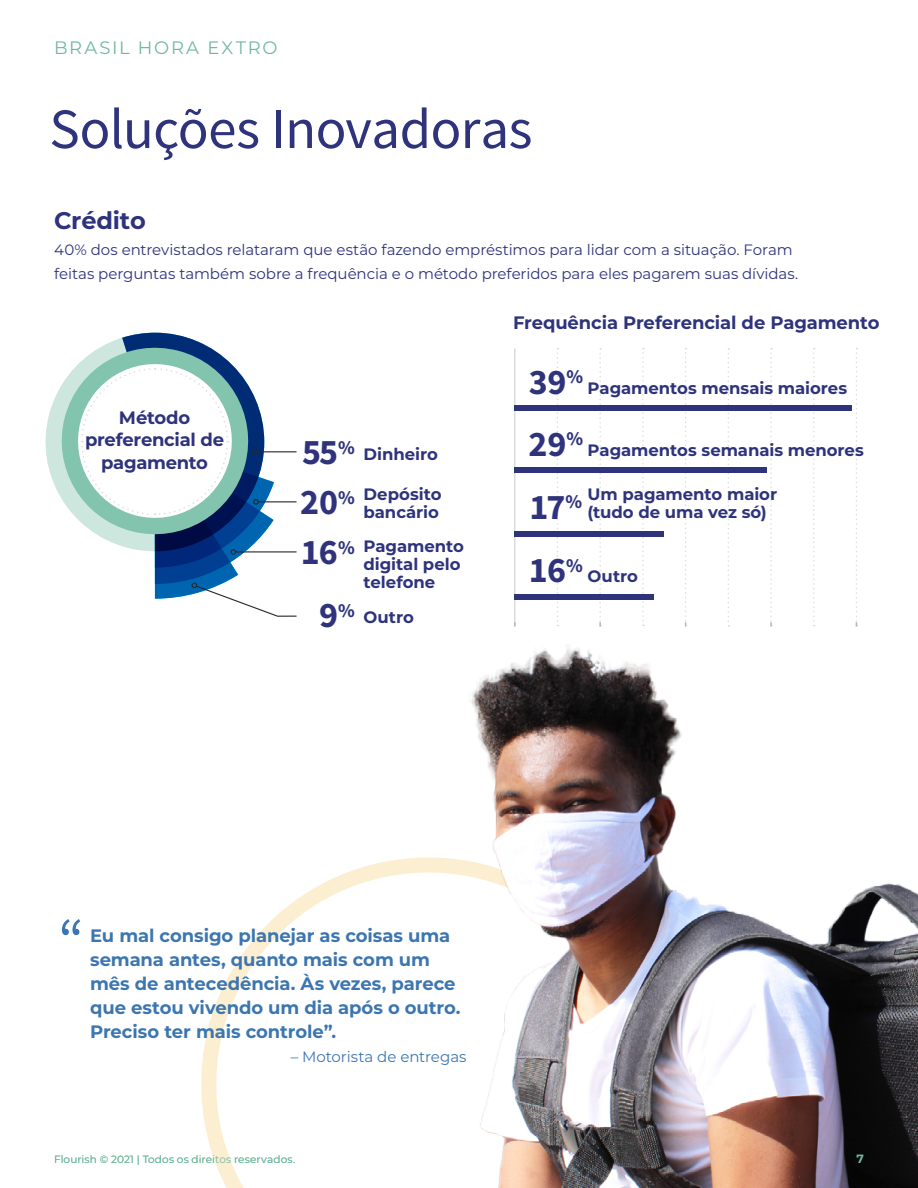
<style>
.page{position:relative;width:918px;height:1188px;background:#fff}
.page>*{position:absolute;margin:0;border:0;box-sizing:border-box;transform-origin:0 0}
.t1{font:60px "Source Sans Pro";color:#3c76b0}
.t2{font:57px "Source Sans Pro";letter-spacing:-.015em;color:#2e337b}
.t3{font:700 36px "Source Sans Pro";color:#2e337b}
.t4{font:700 24px "Montserrat";letter-spacing:-.01em;color:#2e337b}
.t5{font:700 19.5px "Source Sans Pro";color:#2e337b}
.t6{font:700 18px/24px "Montserrat";letter-spacing:-.005em;color:#3c76b0}
.t7{font:700 18px/22.5px "Montserrat";letter-spacing:-.01em;color:#2e337b;text-align:center}
.t8{font:18px "Montserrat";letter-spacing:.095em;color:#71b99d}
.t9{font:700 16.5px/18px "Montserrat";letter-spacing:-.005em;color:#2e337b}
.t10{font:15px/24px "Montserrat";letter-spacing:-.005em;color:#2e337b}
.t11{font:15px "Montserrat";letter-spacing:-.005em;color:#3c76b0}
.t12{font:700 12px "Montserrat";color:#71b99d}
.t13{font:10.5px "Montserrat";letter-spacing:.01em;color:#71b99d}
.s1{font-family:"Source Sans Pro";font-size:36px}
.s2{font-family:"Source Sans Pro";font-size:19.5px}
</style>
<div class="page">
<svg style="left:642px;top:348px;width:2px;height:273px"></svg>
<svg style="left:813px;top:348px;width:2px;height:273px"></svg>
<hr style="left:514px;top:348px;width:2px;height:278px;background:#dadcdc">
<svg style="left:557px;top:348px;width:1px;height:273px"></svg>
<svg style="left:728px;top:348px;width:1px;height:273px"></svg>
<svg style="left:599px;top:348px;width:2px;height:273px"></svg>
<svg style="left:685px;top:348px;width:2px;height:273px"></svg>
<svg style="left:770px;top:348px;width:2px;height:273px"></svg>
<svg style="left:856px;top:348px;width:1px;height:273px"></svg>
<div style="left:514px;top:468px;width:252px;height:5px;background:#2e337b"></div>
<div style="left:514px;top:594px;width:140px;height:6px;background:#2e337b"></div>
<div style="left:514px;top:406px;width:338px;height:5px;background:#2e337b"></div>
<div style="left:514px;top:531px;width:149px;height:5px;background:#2e337b"></div>
<svg style="left:46px;top:406px;width:6px;height:72px"></svg>
<svg style="left:52px;top:333px;width:245px;height:284px"></svg>
<svg style="left:201px;top:863px;width:178px;height:325px"></svg>
<img style="left:379px;top:621px;width:539px;height:567px">
<p class="t8" style="left:54px;top:35px;width:225px">BRASIL HORA EXTRO</p>
<h2 class="t2" style="left:50px;top:94px;width:484px">Soluções Inovadoras</h2>
<h3 class="t4" style="left:54px;top:204px;width:93px">Crédito</h3>
<p class="t10" style="left:54px;top:237px;width:746px">40% dos entrevistados relataram que estão fazendo empréstimos para lidar com a situação. Foram feitas perguntas também sobre a frequência e o método preferidos para eles pagarem suas dívidas.</p>
<p class="t7" style="left:513px;top:311px;width:368px">Frequência Preferencial de Pagamento</p>
<p class="t7" style="left:85px;top:405px;width:141px">Método preferencial de pagamento</p>
<p class="t9" style="left:302px;top:444px;width:137px"><span class="s1">55</span><sup>%</sup> Dinheiro</p>
<p class="t9" style="left:300px;top:484px;width:143px;text-align:right"><span class="s1">20</span><span class="s2">%</span> Depósito bancário</p>
<p class="t9" style="left:364px;top:536px;width:102px;text-indent:-63px"><span class="s1">16</span><span class="s2">%</span> Pagamento digital pelo telefone</p>
<p class="t9" style="left:319px;top:607px;width:96px"><span class="s1">9</span><sup>%</sup> Outro</p>
<h3 class="t3" style="left:529px;top:359px;width:56px">39<sup>%</sup></h3>
<p class="t9" style="left:588px;top:378px;width:261px">Pagamentos mensais maiores</p>
<h3 class="t5" style="left:566px;top:426px;width:18px">%</h3>
<p class="t9" style="left:529px;top:440px;width:337px"><span class="s1">29</span> Pagamentos semanais menores</p>
<p class="t9" style="left:588px;top:485px;width:191px;text-indent:-58px"><span class="s1">17</span><span class="s2">%</span> Um pagamento maior (tudo de uma vez só)</p>
<h3 class="t5" style="left:566px;top:553px;width:18px">%</h3>
<p class="t9" style="left:529px;top:567px;width:111px"><span class="s1">16</span> Outro</p>
<h1 class="t1" style="left:58px;top:904px;width:27px">“</h1>
<p class="t6" style="left:90px;top:923px;width:372px">Eu mal consigo planejar as coisas uma semana antes, quanto mais com um mês de antecedência. Às vezes, parece que estou vivendo um dia após o outro.<br>Preciso ter mais controle”.</p>
<p class="t11" style="left:291px;top:1047px;width:177px">– Motorista de entregas</p>
<p class="t13" style="left:54px;top:1152px;width:243px">Flourish © 2021 | Todos os direitos reservados.</p>
<p class="t12" style="left:857px;top:1150px;width:9px">7</p>
</div>
